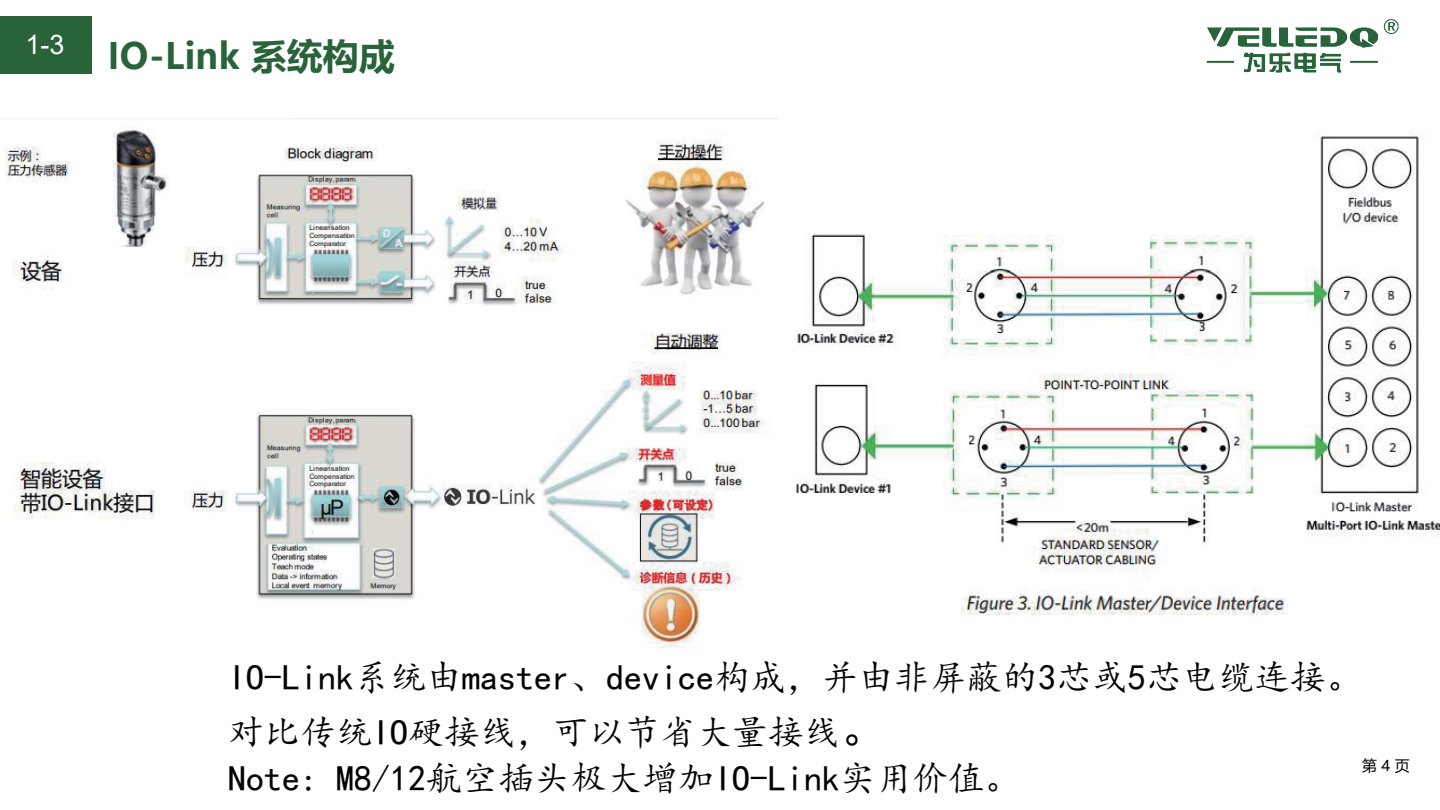
<style>
.page{position:relative;width:1440px;height:810px;background:#fff}
.page>*{position:absolute;margin:0;border:0;box-sizing:border-box;transform-origin:0 0}
.t1{font:36px/54.6px "Kai Ti";color:#030303}
.t2{font:700 36px "Microsoft Ya Hei";color:#296339}
.t3{font:14.85px "Microsoft Ya Hei";color:#030303}
.s1{font-size:48px}
</style>
<div class="page">
<div style="left:0;top:16px;width:92px;height:58px;background:#296339"></div>
<img style="left:796px;top:131px;width:644px;height:483px">
<img style="left:0;top:118px;width:777px;height:530px">
<img style="left:1206px;top:19px;width:193px;height:54px">
<p class="t2" style="left:26px;top:31px;width:371px"><sup>1-3</sup> IO-Link 系统构成</p>
<p class="t1" style="left:228px;top:651px;width:1136px">IO-Link系统由master、device构成，并由非屏蔽的3芯或5芯电缆连接。对比传统IO硬接线，可以节省大量接线<span class="s1">。</span></p>
<p class="t1" style="left:228px;top:752px;width:794px">Note: M8/12航空插头极大增加IO-Link实用价值。</p>
<p class="t3" style="left:1362px;top:755px;width:49px">第 4 页</p>
</div>
